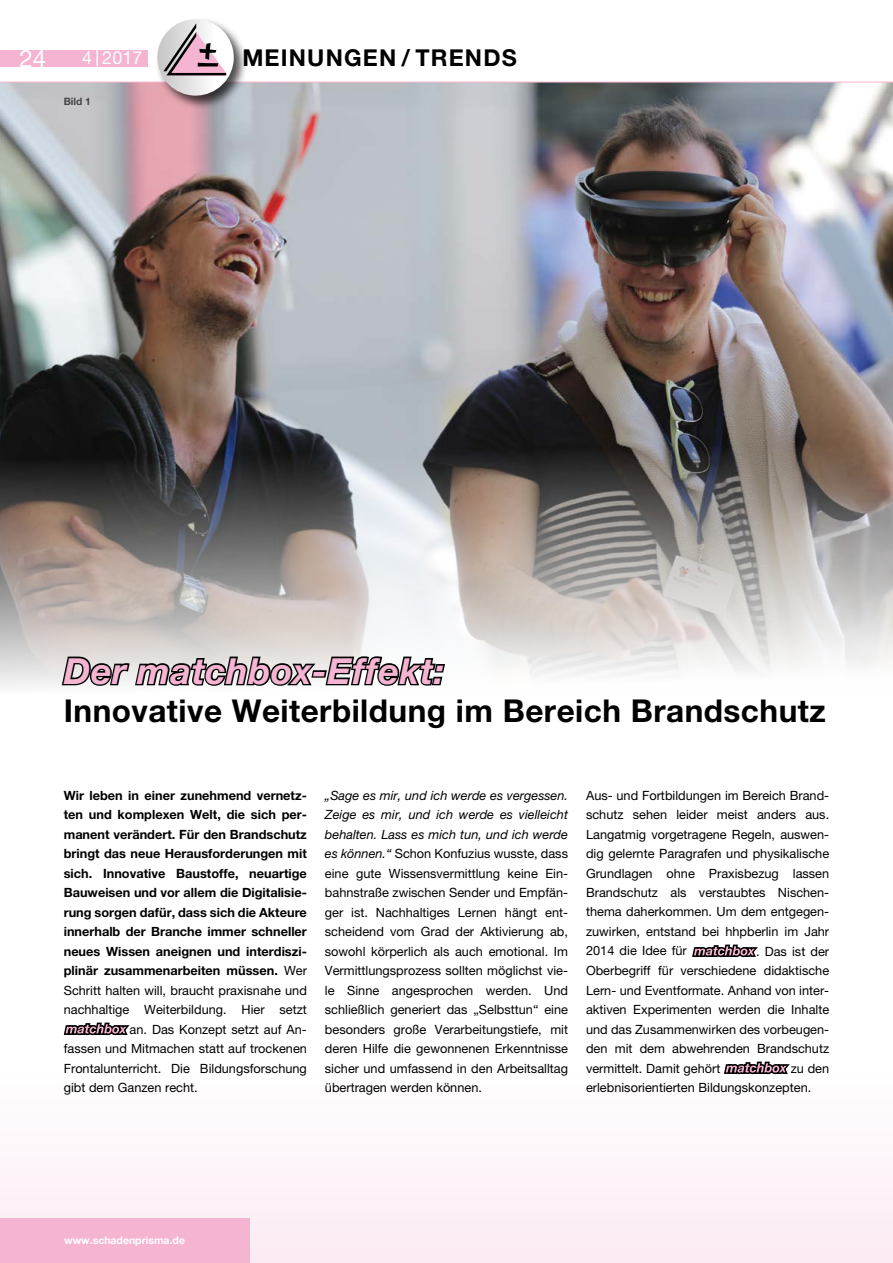
<style>
.page{position:relative;width:893px;height:1263px;background:#fff}
.page>*{position:absolute;margin:0;border:0;box-sizing:border-box;transform-origin:0 0}
.t1{font:italic 700 36px "Helvetica Neue";letter-spacing:.015em;color:#f5b5d2}
.t2{font:700 31.5px "Helvetica Neue";letter-spacing:.015em;color:#000}
.t3{font:24px "Helvetica Neue";color:#fff}
.t4{font:700 23.25px "Helvetica Neue";letter-spacing:.05em;color:#000}
.t5{font:18px "Helvetica Neue";color:#fff}
.t6{font:12.75px/19.5px "Helvetica Neue";color:#000;text-align:justify}
.t7{font:700 12.75px "Helvetica Neue";color:#000}
.t8{font:700 10.5px "Helvetica Neue";color:#fff}
.t9{font:700 10.2px "Helvetica Neue";color:#434342}
.s1{font-weight:400}
.s2{font-style:italic}
</style>
<div class="page">
<div style="left:0;top:50px;width:148px;height:16px;background:#f5b5d2"></div>
<svg style="left:97px;top:50px;width:1px;height:16px"></svg>
<div style="left:0;top:1073px;width:893px;height:190px;background:#fdf5f9"></div>
<img style="left:0;top:83px;width:893px;height:604px">
<hr style="left:0;top:82px;width:893px;height:1px;background:#f5b5d2">
<div style="left:155px;top:17px;width:94px;height:94px;background:#000;opacity:.7"></div>
<svg style="left:157px;top:19px;width:77px;height:77px"></svg>
<svg style="left:163px;top:23px;width:63px;height:52px"></svg>
<svg style="left:60px;top:652px;width:387px;height:35px"></svg>
<div style="left:0;top:1219px;width:249px;height:44px;background:#f5b5d2"></div>
<svg style="left:63px;top:1022px;width:67px;height:14px"></svg>
<svg style="left:692px;top:944px;width:66px;height:14px"></svg>
<svg style="left:724px;top:1061px;width:66px;height:14px"></svg>
<h3 class="t3" style="left:20px;top:44px;width:28px">24</h3>
<h3 class="t5" style="left:82px;top:47px;width:62px">4 2017</h3>
<h3 class="t4" style="left:242px;top:43px;width:276px">MEINUNGEN / TRENDS</h3>
<p class="t9" style="left:64px;top:96px;width:29px">Bild 1</p>
<h1 class="t1" style="left:64px;top:649px;width:382px">Der matchbox-Effekt:</h1>
<h2 class="t2" style="left:64px;top:691px;width:763px">Innovative Weiterbildung im Bereich Brandschutz</h2>
<p class="t7" style="left:64px;top:787px;width:245px">Wir leben in einer zunehmend vernetz-</p>
<p class="t7" style="left:64px;top:807px;width:245px">ten und komplexen Welt, die sich per-</p>
<p class="t7" style="left:64px;top:826px;width:245px">manent verändert. Für den Brandschutz</p>
<p class="t7" style="left:64px;top:846px;width:245px">bringt das neue Herausforderungen mit</p>
<p class="t7" style="left:64px;top:865px;width:245px">sich. Innovative Baustoffe, neuartige</p>
<p class="t7" style="left:64px;top:885px;width:245px">Bauweisen und vor allem die Digitalisie-</p>
<p class="t7" style="left:64px;top:904px;width:245px">rung sorgen dafür, dass sich die Akteure</p>
<p class="t7" style="left:64px;top:924px;width:245px">innerhalb der Branche immer schneller</p>
<p class="t7" style="left:64px;top:943px;width:245px">neues Wissen aneignen und interdiszi-</p>
<p class="t7" style="left:64px;top:963px;width:245px">plinär zusammenarbeiten müssen. <span class="s1">Wer</span></p>
<p class="t6" style="left:64px;top:980px;width:245px">Schritt halten will, braucht praxisnahe und</p>
<p class="t6" style="left:64px;top:999px;width:245px">nachhaltige Weiterbildung. Hier setzt</p>
<p class="t6" style="left:130px;top:1019px;width:179px">an. Das Konzept setzt auf An-</p>
<p class="t6" style="left:64px;top:1039px;width:245px">fassen und Mitmachen statt auf trockenen</p>
<p class="t6" style="left:64px;top:1058px;width:245px">Frontalunterricht. Die Bildungsforschung</p>
<p class="t6" style="left:64px;top:1078px;width:135px">gibt dem Ganzen recht.</p>
<p class="t6" style="left:325px;top:785px;width:245px"><span class="s2">„Sage es mir, und ich werde es vergessen.<br>Zeige es mir, und ich werde es vielleicht behalten. Lass es mich tun, und ich werde es können.“</span> Schon Konfuzius wusste, dass eine gute Wissensvermittlung keine Ein&shy;bahnstraße zwischen Sender und Empfän&shy;ger ist. Nachhaltiges Lernen hängt ent&shy;scheidend vom Grad der Aktivierung ab, sowohl körperlich als auch emotional. Im Vermittlungsprozess sollten möglichst vie&shy;le Sinne angesprochen werden. Und schließlich generiert das „Selbsttun“ eine besonders große Verarbeitungstiefe, mit deren Hilfe die gewonnenen Erkenntnisse sicher und umfassend in den Arbeitsalltag übertragen werden können.</p>
<p class="t6" style="left:586px;top:785px;width:245px">Aus- und Fortbildungen im Bereich Brand&shy;schutz sehen leider meist anders aus.<br>Langatmig vorgetragene Regeln, auswen&shy;dig gelernte Paragrafen und physikalische Grundlagen ohne Praxisbezug lassen Brandschutz als verstaubtes Nischen&shy;thema daherkommen. Um dem entgegen&shy;zuwirken, entstand bei hhpberlin im Jahr 2014 die Idee für</p>
<p class="t6" style="left:586px;top:941px;width:245px;text-indent:170px">. Das ist der Oberbegriff für verschiedene didaktische Lern- und Eventformate. Anhand von inter&shy;aktiven Experimenten werden die Inhalte und das Zusammenwirken des vorbeugen&shy;den mit dem abwehrenden Brandschutz vermittelt. Damit gehört</p>
<p class="t6" style="left:586px;top:1058px;width:245px;text-indent:205px">zu den erlebnisorientierten Bildungskonzepten.</p>
<p class="t8" style="left:64px;top:1233px;width:122px">www.schadenprisma.de</p>
</div>
